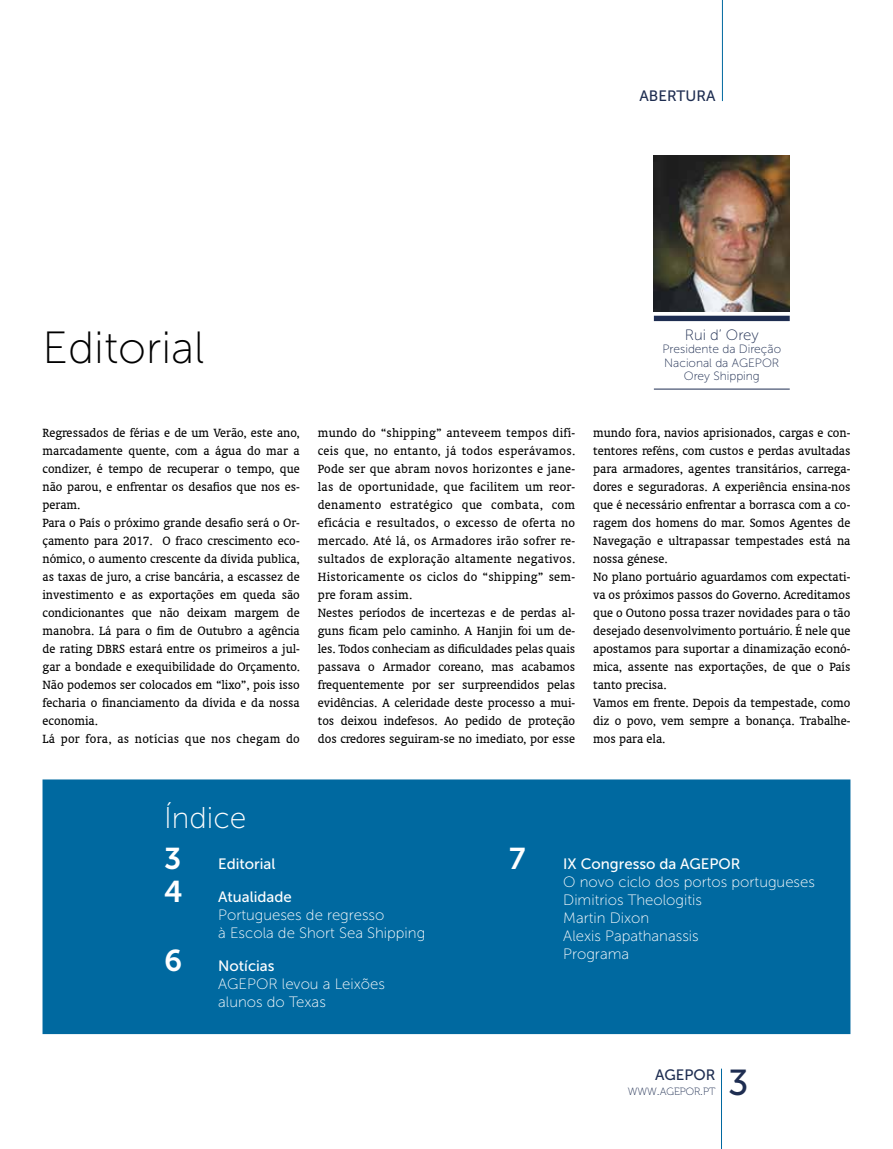
<style>
.page{position:relative;width:893px;height:1149px;background:#fff}
.page>*{position:absolute;margin:0;border:0;box-sizing:border-box;transform-origin:0 0}
.t1{font:45px "Museo Sans 100";color:#000}
.t2{font:36px "Museo Sans 500";color:#1e2d51}
.t3{font:30px "Museo Sans 100";color:#fff}
.t4{font:30px "Museo Sans 700";color:#fff}
.t5{font:15px/18px "Museo Sans 100";color:#fff}
.t6{font:15px "Museo Sans 500";color:#fff}
.t7{font:15px "Museo Sans 500";color:#1e2d51}
.t8{font:15px "Museo Sans 100";color:#1e2d51}
.t9{font:13.5px/18px "Oranda BT";color:#000}
.t10{font:13.5px/18px "Oranda BT";letter-spacing:.02em;color:#000}
.t11{font:12px/13.5px "Museo Sans 100";color:#1e2d51;text-align:center}
.t12{font:10.5px "Museo 100";color:#1e2d51}
.s1{font-family:"Museo Sans 700";font-size:30px}
.s2{font-size:15px}
</style>
<div class="page">
<hr style="left:721px;top:1068px;width:1px;height:80px;background:#0069a0">
<hr style="left:722px;top:0;width:1px;height:101px;background:#0069a0">
<div style="left:43px;top:779px;width:807px;height:254px;background:#0069a0;border:2px solid #0069a0"></div>
<img style="left:654px;top:155px;width:136px;height:156px">
<svg style="left:654px;top:315px;width:136px;height:6px"></svg>
<hr style="left:654px;top:389px;width:136px;height:1px;background:#1e2d51">
<p class="t7" style="left:639px;top:87px;width:77px">ABERTURA</p>
<h1 class="t1" style="left:43px;top:323px;width:164px">Editorial</h1>
<p class="t8" style="left:685px;top:326px;width:76px">Rui d’ Orey</p>
<p class="t11" style="left:662px;top:342px;width:120px">Presidente da Direção<br>Nacional da AGEPOR<br>Orey Shipping</p>
<p class="t9" style="left:43px;top:423px;width:259px">Regressados de férias e de um Verão, este ano, marcadamente quente, com a água do mar a condizer, é tempo de recuperar o tempo, que não parou, e enfrentar os desafios que nos es&shy;peram.<br>Para o País o próximo grande desafio será o Or&shy;çamento para 2017. O fraco crescimento eco&shy;nómico, o aumento crescente da dívida publica, as taxas de juro, a crise bancária, a escassez de investimento e as exportações em queda são condicionantes que não deixam margem de manobra. Lá para o fim de Outubro a agência de rating DBRS estará entre os primeiros a jul&shy;gar a bondade e exequibilidade do Orçamento.<br>Não podemos ser colocados em “lixo”, pois isso fecharia o financiamento da dívida e da nossa economia.<br>Lá por fora, as notícias que nos chegam do</p>
<p class="t10" style="left:318px;top:423px;width:259px">mundo do “shipping” anteveem tempos difí&shy;ceis que, no entanto, já todos esperávamos.<br>Pode ser que abram novos horizontes e jane&shy;las de oportunidade, que facilitem um reor&shy;denamento estratégico que combata, com eficácia e resultados, o excesso de oferta no mercado. Até lá, os Armadores irão sofrer re&shy;sultados de exploração altamente negativos.<br>Historicamente os ciclos do “shipping” sem&shy;pre foram assim.<br>Nestes períodos de incertezas e de perdas al&shy;guns ficam pelo caminho. A Hanjin foi um de&shy;les. Todos conheciam as dificuldades pelas quais passava o Armador coreano, mas acabamos frequentemente por ser surpreendidos pelas evidências. A celeridade deste processo a mui&shy;tos deixou indefesos. Ao pedido de proteção dos credores seguiram-se no imediato, por esse</p>
<p class="t9" style="left:593px;top:423px;width:259px">mundo fora, navios aprisionados, cargas e con&shy;tentores reféns, com custos e perdas avultadas para armadores, agentes transitários, carrega&shy;dores e seguradoras. A experiência ensina-nos que é necessário enfrentar a borrasca com a co&shy;ragem dos homens do mar. Somos Agentes de Navegação e ultrapassar tempestades está na nossa génese.<br>No plano portuário aguardamos com expectati&shy;va os próximos passos do Governo. Acreditamos que o Outono possa trazer novidades para o tão desejado desenvolvimento portuário. É nele que apostamos para suportar a dinamização econó&shy;mica, assente nas exportações, de que o País tanto precisa.<br>Vamos em frente. Depois da tempestade, como diz o povo, vem sempre a bonança. Trabalhe&shy;mos para ela.</p>
<h3 class="t3" style="left:164px;top:801px;width:84px">Índice</h3>
<p class="t6" style="left:164px;top:855px;width:113px"><span class="s1">3</span> Editorial</p>
<p class="t6" style="left:164px;top:888px;width:129px"><span class="s1">4</span> Atualidade</p>
<p class="t5" style="left:218px;top:905px;width:209px">Portugueses de regresso<br>à Escola de Short Sea Shipping</p>
<p class="t6" style="left:164px;top:957px;width:112px"><span class="s1">6</span> Notícias</p>
<p class="t5" style="left:218px;top:974px;width:168px">AGEPOR levou a Leixões alunos do Texas</p>
<h3 class="t4" style="left:509px;top:841px;width:18px">7</h3>
<p class="t6" style="left:563px;top:855px;width:179px">IX Congresso da AGEPOR</p>
<p class="t5" style="left:563px;top:872px;width:253px">O novo ciclo dos portos portugueses<br>Dimitrios Theologitis<br>Martin Dixon<br>Alexis Papathanassis<br>Programa</p>
<p class="t7" style="left:655px;top:1066px;width:62px">AGEPOR</p>
<p class="t12" style="left:628px;top:1085px;width:89px">WWW<span class="s2">.</span>AGEPOR<span class="s2">.</span>PT</p>
<h2 class="t2" style="left:728px;top:1062px;width:22px">3</h2>
</div>
